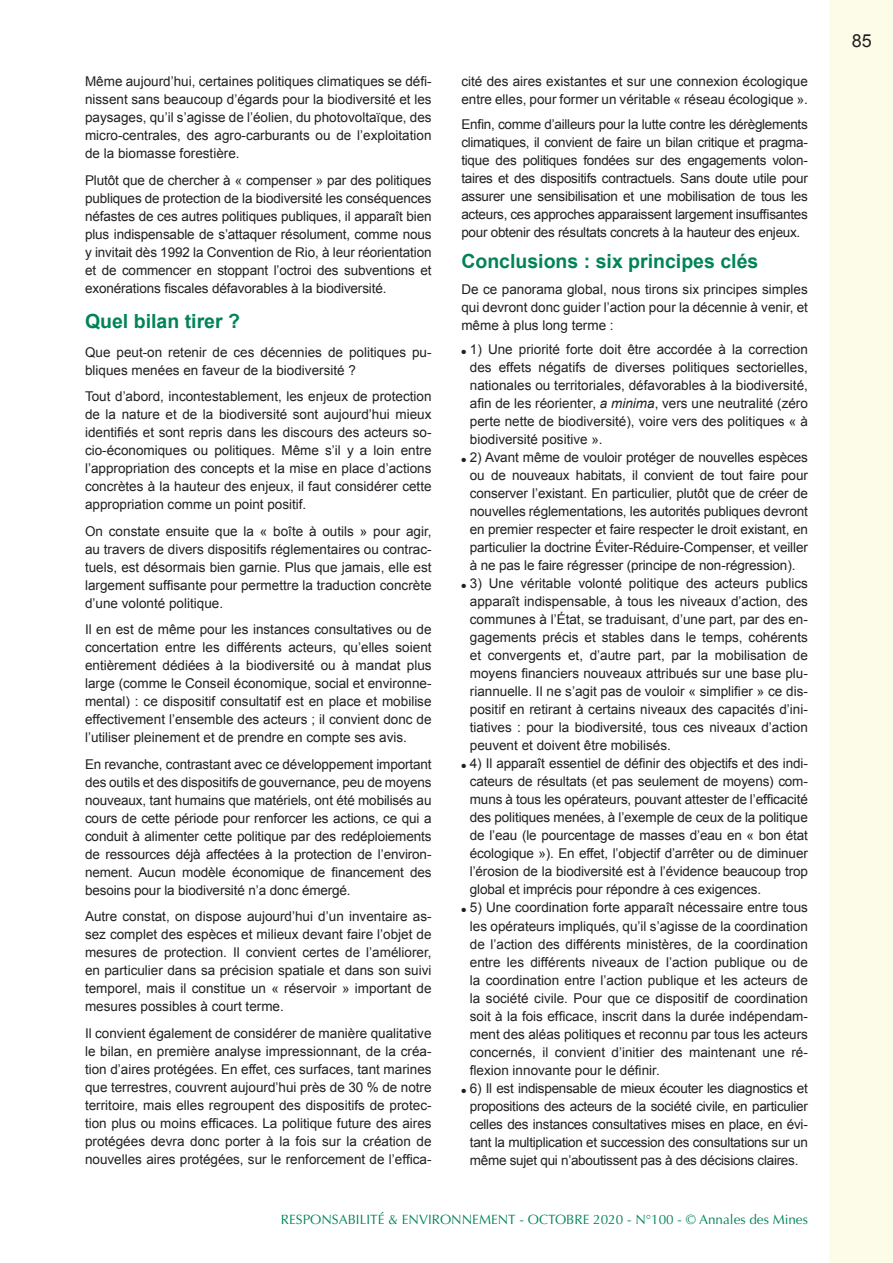
<style>
.page{position:relative;width:893px;height:1263px;background:#fff}
.page>*{position:absolute;margin:0;border:0;box-sizing:border-box;transform-origin:0 0}
.INTER_1{font:700 19.5px "Arial";color:#008457}
.t1{font:18px "Arial";color:#231f20}
.texte_courant{font:13.5px/18px "Arial";color:#231f20;text-align:justify}
.t2{font:13.5px "Optima";color:#008457}
.s1{font-style:italic}
</style>
<div class="page">
<div style="left:829px;top:0;width:64px;height:1263px;background:#fdfce8"></div>
<p class="texte_courant" style="left:85px;top:73px;width:348px">Même aujourd’hui, certaines politiques climatiques se défi&shy;nissent sans beaucoup d’égards pour la biodiversité et les paysages, qu’il s’agisse de l’éolien, du photovoltaïque, des micro-centrales, des agro-carburants ou de l’exploitation de la biomasse forestière.</p>
<p class="texte_courant" style="left:85px;top:171px;width:348px">Plutôt que de chercher à « compenser » par des politiques publiques de protection de la biodiversité les conséquences néfastes de ces autres politiques publiques, il apparaît bien plus indispensable de s’attaquer résolument, comme nous y invitait dès 1992 la Convention de Rio, à leur réorientation et de commencer en stoppant l’octroi des subventions et exonérations fiscales défavorables à la biodiversité.</p>
<p class="INTER_1" style="left:85px;top:308px;width:156px">Quel bilan tirer ?</p>
<p class="texte_courant" style="left:85px;top:343px;width:348px">Que peut-on retenir de ces décennies de politiques pu&shy;bliques menées en faveur de la biodiversité ?</p>
<p class="texte_courant" style="left:85px;top:387px;width:348px">Tout d’abord, incontestablement, les enjeux de protection de la nature et de la biodiversité sont aujourd’hui mieux identifiés et sont repris dans les discours des acteurs so&shy;cio-économiques ou politiques. Même s’il y a loin entre l’appropriation des concepts et la mise en place d’actions concrètes à la hauteur des enjeux, il faut considérer cette appropriation comme un point positif.</p>
<p class="texte_courant" style="left:85px;top:522px;width:348px">On constate ensuite que la « boîte à outils » pour agir, au travers de divers dispositifs réglementaires ou contrac&shy;tuels, est désormais bien garnie. Plus que jamais, elle est largement suffisante pour permettre la traduction concrète d’une volonté politique.</p>
<p class="texte_courant" style="left:85px;top:620px;width:348px">Il en est de même pour les instances consultatives ou de concertation entre les différents acteurs, qu’elles soient entièrement dédiées à la biodiversité ou à mandat plus large (comme le Conseil économique, social et environne&shy;mental) : ce dispositif consultatif est en place et mobilise effectivement l’ensemble des acteurs ; il convient donc de l’utiliser pleinement et de prendre en compte ses avis.</p>
<p class="texte_courant" style="left:85px;top:755px;width:348px">En revanche, contrastant avec ce développement important des outils et des dispositifs de gouvernance, peu de moyens nouveaux, tant humains que matériels, ont été mobilisés au cours de cette période pour renforcer les actions, ce qui a conduit à alimenter cette politique par des redéploiements de ressources déjà affectées à la protection de l’environ&shy;nement. Aucun modèle économique de financement des besoins pour la biodiversité n’a donc émergé.</p>
<p class="texte_courant" style="left:85px;top:907px;width:348px">Autre constat, on dispose aujourd’hui d’un inventaire as&shy;sez complet des espèces et milieux devant faire l’objet de mesures de protection. Il convient certes de l’améliorer, en particulier dans sa précision spatiale et dans son suivi temporel, mais il constitue un « réservoir » important de mesures possibles à court terme.</p>
<p class="texte_courant" style="left:85px;top:1024px;width:348px">Il convient également de considérer de manière qualitative le bilan, en première analyse impressionnant, de la créa&shy;tion d’aires protégées. En effet, ces surfaces, tant marines que terrestres, couvrent aujourd’hui près de 30 % de notre territoire, mais elles regroupent des dispositifs de protec&shy;tion plus ou moins efficaces. La politique future des aires protégées devra donc porter à la fois sur la création de nouvelles aires protégées, sur le renforcement de l’effica-</p>
<p class="texte_courant" style="left:461px;top:73px;width:348px">cité des aires existantes et sur une connexion écologique entre elles, pour former un véritable « réseau écologique ».</p>
<p class="texte_courant" style="left:461px;top:115px;width:348px">Enfin, comme d’ailleurs pour la lutte contre les dérèglements climatiques, il convient de faire un bilan critique et pragma&shy;tique des politiques fondées sur des engagements volon&shy;taires et des dispositifs contractuels. Sans doute utile pour assurer une sensibilisation et une mobilisation de tous les acteurs, ces approches apparaissent largement insuffisantes pour obtenir des résultats concrets à la hauteur des enjeux.</p>
<p class="INTER_1" style="left:461px;top:248px;width:298px">Conclusions : six principes clés</p>
<p class="texte_courant" style="left:461px;top:280px;width:348px">De ce panorama global, nous tirons six principes simples qui devront donc guider l’action pour la décennie à venir, et même à plus long terme :</p>
<p class="texte_courant" style="left:470px;top:341px;width:340px;text-indent:-9px">● 1) Une priorité forte doit être accordée à la correction des effets négatifs de diverses politiques sectorielles, nationales ou territoriales, défavorables à la biodiversité, afin de les réorienter, <span class="s1">a minima</span>, vers une neutralité (zéro perte nette de biodiversité), voire vers des politiques « à biodiversité positive ».</p>
<p class="texte_courant" style="left:470px;top:449px;width:339px;text-indent:-9px">● 2) Avant même de vouloir protéger de nouvelles espèces ou de nouveaux habitats, il convient de tout faire pour conserver l’existant. En particulier, plutôt que de créer de nouvelles réglementations, les autorités publiques devront en premier respecter et faire respecter le droit existant, en particulier la doctrine Éviter-Réduire-Compenser, et veiller à ne pas le faire régresser (principe de non-régression).</p>
<p class="texte_courant" style="left:470px;top:575px;width:340px;text-indent:-9px">● 3) Une véritable volonté politique des acteurs publics apparaît indispensable, à tous les niveaux d’action, des communes à l’État, se traduisant, d’une part, par des en&shy;gagements précis et stables dans le temps, cohérents et convergents et, d’autre part, par la mobilisation de moyens financiers nouveaux attribués sur une base plu&shy;riannuelle. Il ne s’agit pas de vouloir « simplifier » ce dis&shy;positif en retirant à certains niveaux des capacités d’ini&shy;tiatives : pour la biodiversité, tous ces niveaux d’action peuvent et doivent être mobilisés.</p>
<p class="texte_courant" style="left:470px;top:755px;width:340px;text-indent:-9px">● 4) Il apparaît essentiel de définir des objectifs et des indi&shy;cateurs de résultats (et pas seulement de moyens) com&shy;muns à tous les opérateurs, pouvant attester de l’efficacité des politiques menées, à l’exemple de ceux de la politique de l’eau (le pourcentage de masses d’eau en « bon état écologique »). En effet, l’objectif d’arrêter ou de diminuer l’érosion de la biodiversité est à l’évidence beaucoup trop global et imprécis pour répondre à ces exigences.</p>
<p class="texte_courant" style="left:470px;top:899px;width:340px;text-indent:-9px">● 5) Une coordination forte apparaît nécessaire entre tous les opérateurs impliqués, qu’il s’agisse de la coordination de l’action des différents ministères, de la coordination entre les différents niveaux de l’action publique ou de la coordination entre l’action publique et les acteurs de la société civile. Pour que ce dispositif de coordination soit à la fois efficace, inscrit dans la durée indépendam&shy;ment des aléas politiques et reconnu par tous les acteurs concernés, il convient d’initier des maintenant une ré&shy;flexion innovante pour le définir.</p>
<p class="texte_courant" style="left:470px;top:1079px;width:340px;text-indent:-9px">● 6) Il est indispensable de mieux écouter les diagnostics et propositions des acteurs de la société civile, en particulier celles des instances consultatives mises en place, en évi&shy;tant la multiplication et succession des consultations sur un même sujet qui n’aboutissent pas à des décisions claires.</p>
<p class="t2" style="left:281px;top:1212px;width:528px">RESPONSABILITÉ &amp; ENVIRONNEMENT - OCTOBRE 2020 - N°100 - © Annales des Mines</p>
<h2 class="t1" style="left:852px;top:29px;width:22px">85</h2>
</div>
